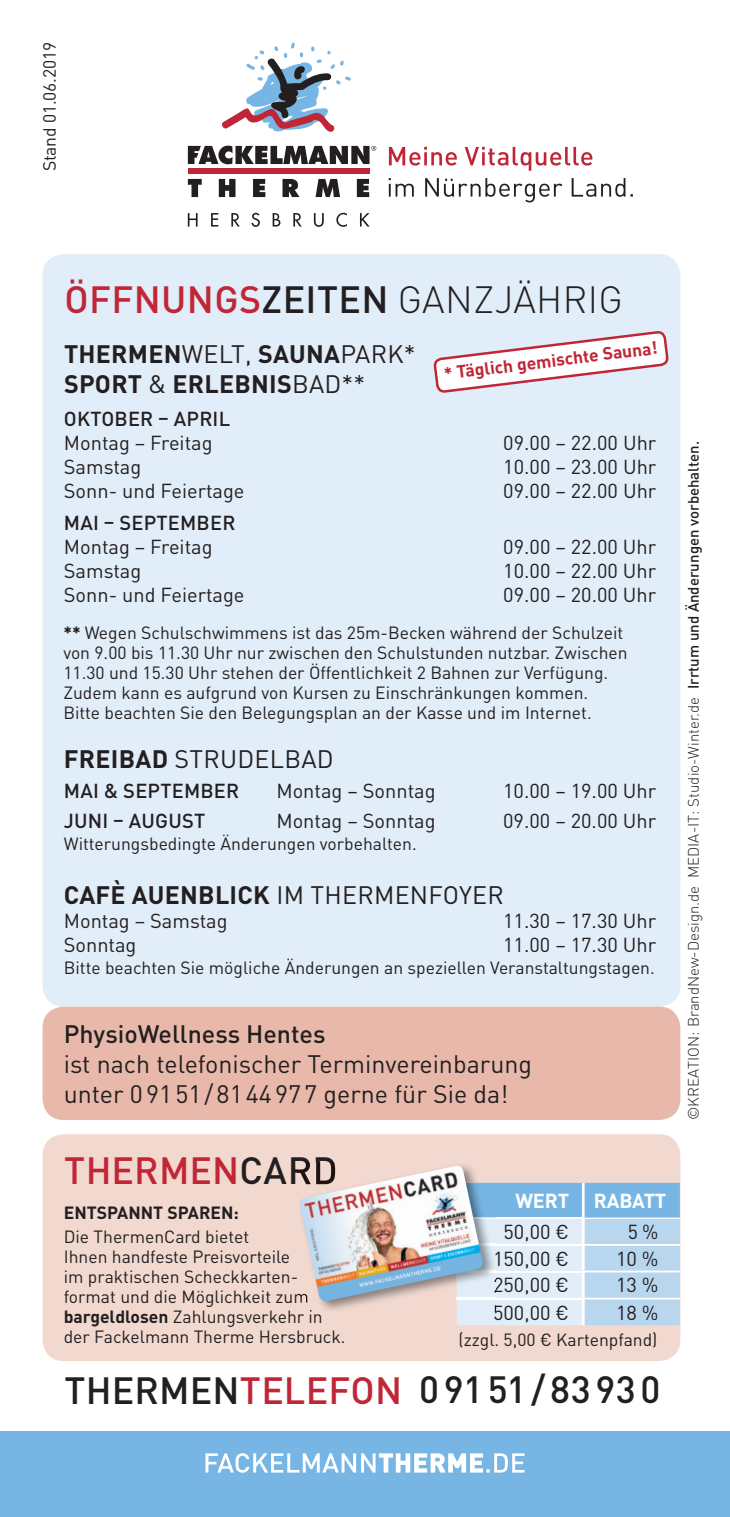
<style>
.page{position:relative;width:730px;height:1517px;background:#fff}
.page>*{position:absolute;margin:0;border:0;box-sizing:border-box;transform-origin:0 0}
.t1{font:500 37.5px "DINOT";letter-spacing:.005em;color:#231f20}
.t2{font:300 37.5px "DINOT";letter-spacing:.01em;color:#231f20}
.t3{font:500 37.5px "DINOT";letter-spacing:.005em;color:#c02636}
.t4{font:25px/30px "DINOT";color:#231f20}
.t5{font:700 25px/30px "DINOT";letter-spacing:.01em;color:#231f20}
.t6{font:500 25px "DINOT";color:#231f20}
.t7{font:20px "DINOT";color:#231f20}
.t8{font:500 20px "DINOT";letter-spacing:.01em;color:#231f20}
.t9{font:700 20px "DINOT";letter-spacing:-.01em;color:#fff}
.t10{font:17.5px/20px "DINOT";color:#231f20}
.t11{font:700 17.5px "DINOT";color:#c02636}
.t12{font:700 17.5px "DINOT";color:#231f20}
.t13{font:300 15px "DINOT";color:#231f20}
.s1{font-style:inherit}
.s2{font-weight:500;color:#c02636}
.s3{font-weight:500}
.s4{font-weight:400}
.s5{font-weight:700}
.s6{color:#231f20}
.s7{color:#c02636}
</style>
<div class="page">
<div style="left:43px;top:254px;width:637px;height:752px;background:#e1edf8;border-radius:21px"></div>
<div style="left:43px;top:1134px;width:637px;height:227px;background:#f2d9d0;border-radius:21px"></div>
<div style="left:43px;top:1006px;width:637px;height:114px;background:#e8b9ab;border-radius:21px"></div>
<svg style="left:434px;top:331px;width:234px;height:62px"></svg>
<div style="left:0;top:1431px;width:730px;height:86px;background:#77b6e4"></div>
<svg style="left:222px;top:43px;width:129px;height:89px"></svg>
<div style="left:188px;top:168px;width:181px;height:5px;background:#c02636"></div>
<svg style="left:188px;top:146px;width:188px;height:18px"></svg>
<svg style="left:188px;top:179px;width:14px;height:18px"></svg>
<svg style="left:219px;top:179px;width:17px;height:18px"></svg>
<svg style="left:253px;top:179px;width:12px;height:18px"></svg>
<svg style="left:282px;top:179px;width:18px;height:18px"></svg>
<svg style="left:316px;top:179px;width:24px;height:18px"></svg>
<svg style="left:357px;top:179px;width:12px;height:18px"></svg>
<svg style="left:188px;top:213px;width:10px;height:13px"></svg>
<svg style="left:211px;top:213px;width:7px;height:13px"></svg>
<svg style="left:231px;top:213px;width:9px;height:13px"></svg>
<svg style="left:251px;top:213px;width:9px;height:14px"></svg>
<svg style="left:273px;top:213px;width:7px;height:13px"></svg>
<svg style="left:293px;top:213px;width:9px;height:13px"></svg>
<svg style="left:314px;top:213px;width:10px;height:14px"></svg>
<svg style="left:336px;top:213px;width:11px;height:14px"></svg>
<svg style="left:360px;top:213px;width:10px;height:13px"></svg>
<svg style="left:389px;top:178px;width:244px;height:24px"></svg>
<svg style="left:389px;top:147px;width:203px;height:24px"></svg>
<svg style="left:206px;top:1453px;width:318px;height:19px"></svg>
<svg style="left:457px;top:1182px;width:223px;height:143px;background:#bdd9ef"></svg>
<img style="left:298px;top:1162px;width:37px;height:11px">
<img style="left:299px;top:1165px;width:185px;height:137px">
<p class="t10" style="left:39px;top:171px;width:130px;rotate:-90deg">Stand 0<span class="s1">1</span>.<span class="s1">06</span>.201<span class="s1">9</span></p>
<h1 class="t2" style="left:65px;top:274px;width:560px"><span class="s2">ÖFFNUNGS</span><span class="s3">ZEITEN</span> GANZJÄHRIG</h1>
<h2 class="t5" style="left:64px;top:338px;width:353px">THERMEN<span class="s4">WELT,</span> SAUNA<span class="s4">PARK*<br></span>SPORT <span class="s4">&amp;</span> ERLEBNIS<span class="s4">BAD**</span></h2>
<p class="t8" style="left:64px;top:405px;width:168px">OKTOBER – APRIL</p>
<p class="t7" style="left:64px;top:429px;width:150px">Montag – Freitag</p>
<p class="t7" style="left:503px;top:429px;width:155px">09.00 – 22.00 Uhr</p>
<p class="t7" style="left:64px;top:453px;width:79px">Samstag</p>
<p class="t7" style="left:503px;top:453px;width:155px">10.00 – 23.00 Uhr</p>
<p class="t7" style="left:64px;top:477px;width:182px">Sonn- und Feiertage</p>
<p class="t7" style="left:503px;top:477px;width:155px">09.00 – 22.00 Uhr</p>
<p class="t8" style="left:64px;top:509px;width:173px">MAI – SEPTEMBER</p>
<p class="t7" style="left:64px;top:533px;width:150px">Montag – Freitag</p>
<p class="t7" style="left:503px;top:533px;width:155px">09.00 – 22.00 Uhr</p>
<p class="t7" style="left:64px;top:557px;width:79px">Samstag</p>
<p class="t7" style="left:503px;top:557px;width:155px">10.00 – 22.00 Uhr</p>
<p class="t7" style="left:64px;top:581px;width:182px">Sonn- und Feiertage</p>
<p class="t7" style="left:503px;top:581px;width:155px">09.00 – 20.00 Uhr</p>
<p class="t11" style="left:442px;top:362px;width:217px;rotate:-7deg">* Täglich gemischte Sauna!</p>
<p class="t10" style="left:63px;top:622px;width:566px"><span class="s5">**</span> Wegen Schulschwimmens ist das 25m-Becken während der Schulzeit von 9.00 bis 11.30 Uhr nur zwischen den Schulstunden nutzbar. Zwischen 11.30 und 15.30 Uhr stehen der Öffentlichkeit 2 Bahnen zur Verfügung.<br>Zudem kann es aufgrund von Kursen zu Einschränkungen kommen.<br>Bitte beachten Sie den Belegungsplan an der Kasse und im Internet.</p>
<h2 class="t4" style="left:64px;top:742px;width:271px"><span class="s5">FREIBAD</span> STRUDELBAD</h2>
<p class="t8" style="left:64px;top:777px;width:177px">MAI &amp; SEPTEMBER</p>
<p class="t7" style="left:276px;top:777px;width:161px">Montag – Sonntag</p>
<p class="t7" style="left:503px;top:777px;width:155px">10.00 – 19.00 Uhr</p>
<p class="t8" style="left:64px;top:807px;width:143px">JUNI – AUGUST</p>
<p class="t7" style="left:276px;top:807px;width:161px">Montag – Sonntag</p>
<p class="t7" style="left:503px;top:807px;width:155px">09.00 – 20.00 Uhr</p>
<p class="t10" style="left:64px;top:833px;width:354px">Witterungsbedingte Änderungen vorbehalten.</p>
<h2 class="t4" style="left:64px;top:878px;width:441px"><span class="s5">CAFÈ AUENBLICK</span> IM THERMENFOYER</h2>
<p class="t7" style="left:64px;top:906px;width:165px">Montag – Samstag</p>
<p class="t7" style="left:503px;top:906px;width:155px">11.30 – 17.30 Uhr</p>
<p class="t7" style="left:64px;top:930px;width:74px">Sonntag</p>
<p class="t7" style="left:503px;top:930px;width:155px">11.00 – 17.30 Uhr</p>
<p class="t10" style="left:64px;top:957px;width:593px">Bitte beachten Sie mögliche Änderungen an speziellen Veranstaltungstagen.</p>
<h2 class="t6" style="left:64px;top:1017px;width:263px">PhysioWellness Hentes</h2>
<h2 class="t4" style="left:64px;top:1047px;width:470px">ist nach telefonischer Terminvereinbarung unter 0 91 51 / 81 44 97 7 gerne für Sie da!</h2>
<h1 class="t3" style="left:64px;top:1145px;width:275px">THERMEN<span class="s6">CARD</span></h1>
<p class="t12" style="left:64px;top:1200px;width:177px">ENTSPANNT SPAREN:</p>
<p class="t10" style="left:64px;top:1225px;width:283px">Die ThermenCard bietet<br>Ihnen handfeste Preisvorteile<br>im praktischen Scheckkarten&shy;format und die Möglichkeit zum <span class="s5">bargeldlosen</span> Zahlungsverkehr in der Fackelmann Therme Hersbruck.</p>
<p class="t9" style="left:515px;top:1187px;width:152px">WERT RABATT</p>
<p class="t7" style="left:503px;top:1218px;width:67px">50,00 €</p>
<p class="t7" style="left:628px;top:1218px;width:32px">5 %</p>
<p class="t7" style="left:493px;top:1245px;width:78px">150,00 €</p>
<p class="t7" style="left:616px;top:1245px;width:44px">10 %</p>
<p class="t7" style="left:493px;top:1271px;width:78px">250,00 €</p>
<p class="t7" style="left:616px;top:1271px;width:44px">13 %</p>
<p class="t7" style="left:493px;top:1298px;width:78px">500,00 €</p>
<p class="t7" style="left:616px;top:1298px;width:44px">18 %</p>
<p class="t10" style="left:459px;top:1329px;width:200px">(zzgl. 5,00 € Kartenpfand)</p>
<h1 class="t1" style="left:64px;top:1364px;width:597px">THERMEN<span class="s7">TELEFON</span> 0 91 51 / 83 93 0</h1>
<p class="t13" style="left:683px;top:1120px;width:680px;rotate:-90deg">©KREATION: BrandNew-Design.de MEDIA-IT: Studio-Winter.de <span class="s3">Irrtum und Änderungen vorbehalten.</span></p>
</div>
